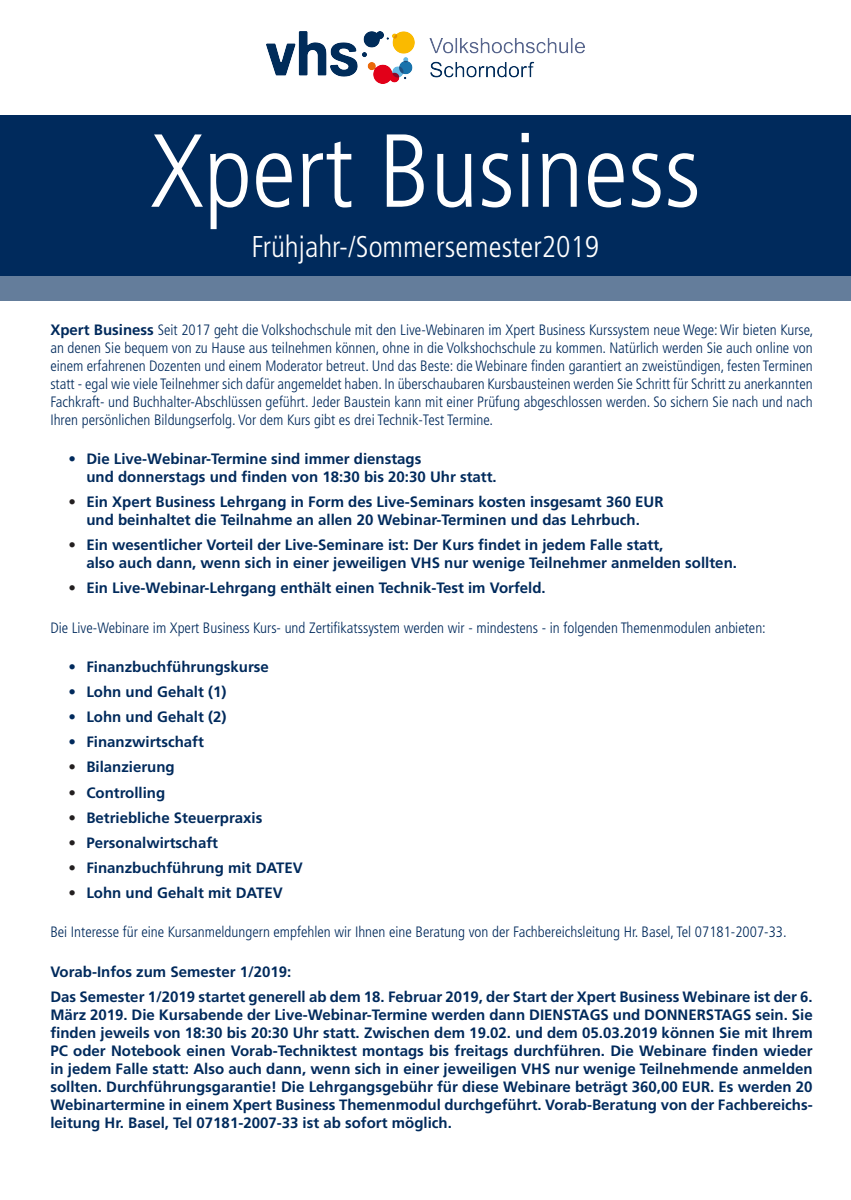
<style>
.page{position:relative;width:851px;height:1200px;background:#fff}
.page>*{position:absolute;margin:0;border:0;box-sizing:border-box;transform-origin:0 0}
.t1{font:300 condensed 103.5px "Frutiger LT Std";color:#fff}
.t2{font:300 condensed 30px "Frutiger LT Std";color:#fff}
.t3{font:700 15px/18px "Frutiger LT Std";color:#002a5c}
.t4{font:300 condensed 15px/18px "Frutiger LT Std";color:#002a5c;text-align:justify}
.s1{font-weight:700;font-stretch:normal}
.s2{font-weight:300;font-stretch:condensed}
.s3{color:#231f20}
</style>
<div class="page">
<div style="left:0;top:115px;width:850px;height:161px;background:#002a5c"></div>
<img style="left:267px;top:31px;width:317px;height:53px">
<div style="left:0;top:276px;width:850px;height:24px;background:#647d9b"></div>
<p class="t1" style="left:150px;top:112px;width:552px">Xpert Business</p>
<p class="t2" style="left:251px;top:229px;width:349px">Frühjahr-/Sommersemester2019</p>
<p class="t4" style="left:50px;top:320px;width:764px"><span class="s1">Xpert Business</span> Seit 2017 geht die Volkshochschule mit den Live-Webinaren im Xpert Business Kurssystem neue Wege: Wir bieten Kurse, an denen Sie bequem von zu Hause aus teilnehmen können, ohne in die Volkshochschule zu kommen. Natürlich werden Sie auch online von einem erfahrenen Dozenten und einem Moderator betreut. Und das Beste: die Webinare finden garantiert an zweistündigen, festen Terminen statt - egal wie viele Teilnehmer sich dafür angemeldet haben. In überschaubaren Kursbausteinen werden Sie Schritt für Schritt zu anerkannten Fachkraft- und Buchhalter-Abschlüssen geführt. Jeder Baustein kann mit einer Prüfung abgeschlossen werden. So sichern Sie nach und nach Ihren persönlichen Bildungserfolg. Vor dem Kurs gibt es drei Technik-Test Termine.</p>
<p class="t3" style="left:86px;top:450px;width:412px;text-indent:-18px"><span class="s2">•</span> Die Live-Webinar-Termine sind immer dienstags<br>und donnerstags und finden von 18:30 bis 20:30 Uhr statt.</p>
<p class="t3" style="left:68px;top:493px;width:596px;text-align:center"><span class="s3">•</span> Ein Xpert Business Lehrgang in Form des Live-Seminars kosten insgesamt 360 EUR und beinhaltet die Teilnahme an allen 20 Webinar-Terminen und das Lehrbuch.</p>
<p class="t3" style="left:86px;top:536px;width:652px;text-indent:-18px"><span class="s3">•</span> Ein wesentlicher Vorteil der Live-Seminare ist: Der Kurs findet in jedem Falle statt,<br>also auch dann, wenn sich in einer jeweiligen VHS nur wenige Teilnehmer anmelden sollten.</p>
<p class="t3" style="left:68px;top:579px;width:479px"><span class="s3">•</span> Ein Live-Webinar-Lehrgang enthält einen Technik-Test im Vorfeld.</p>
<p class="t4" style="left:50px;top:618px;width:717px">Die Live-Webinare im Xpert Business Kurs- und Zertifikatssystem werden wir - mindestens - in folgenden Themenmodulen anbieten:</p>
<p class="t3" style="left:68px;top:657px;width:202px">• Finanzbuchführungskurse</p>
<p class="t3" style="left:68px;top:682px;width:160px">• Lohn und Gehalt (1)</p>
<p class="t3" style="left:68px;top:707px;width:160px">• Lohn und Gehalt (2)</p>
<p class="t3" style="left:68px;top:733px;width:137px">• Finanzwirtschaft</p>
<p class="t3" style="left:68px;top:758px;width:108px"><span class="s3">•</span> Bilanzierung</p>
<p class="t3" style="left:68px;top:783px;width:98px"><span class="s3">•</span> Controlling</p>
<p class="t3" style="left:68px;top:808px;width:195px"><span class="s3">•</span> Betriebliche Steuerpraxis</p>
<p class="t3" style="left:68px;top:833px;width:151px"><span class="s3">•</span> Personalwirtschaft</p>
<p class="t3" style="left:68px;top:858px;width:236px"><span class="s3">•</span> Finanzbuchführung mit DATEV</p>
<p class="t3" style="left:68px;top:883px;width:216px"><span class="s3">•</span> Lohn und Gehalt mit DATEV</p>
<p class="t4" style="left:50px;top:923px;width:737px">Bei Interesse für eine Kursanmeldungern empfehlen wir Ihnen eine Beratung von der Fachbereichsleitung Hr. Basel, Tel 07181-2007-33.</p>
<p class="t3" style="left:50px;top:962px;width:242px">Vorab-Infos zum Semester 1/2019:</p>
<p class="t3" style="left:50px;top:987px;width:763px;text-align:justify">Das Semester 1/2019 startet generell ab dem 18. Februar 2019, der Start der Xpert Business Webinare ist der 6.<br>März 2019. Die Kursabende der Live-Webinar-Termine werden dann DIENSTAGS und DONNERSTAGS sein. Sie finden jeweils von 18:30 bis 20:30 Uhr statt. Zwischen dem 19.02. und dem 05.03.2019 können Sie mit Ihrem PC oder Notebook einen Vorab-Techniktest montags bis freitags durchführen. Die Webinare finden wieder in jedem Falle statt: Also auch dann, wenn sich in einer jeweiligen VHS nur wenige Teilnehmende anmelden sollten. Durchführungsgarantie! Die Lehrgangsgebühr für diese Webinare beträgt 360,00 EUR. Es werden 20<br>Webinartermine in einem Xpert Business Themenmodul durchgeführt. Vorab-Beratung von der Fachbereichs&shy;leitung Hr. Basel, Tel 07181-2007-33 ist ab sofort möglich.</p>
</div>
